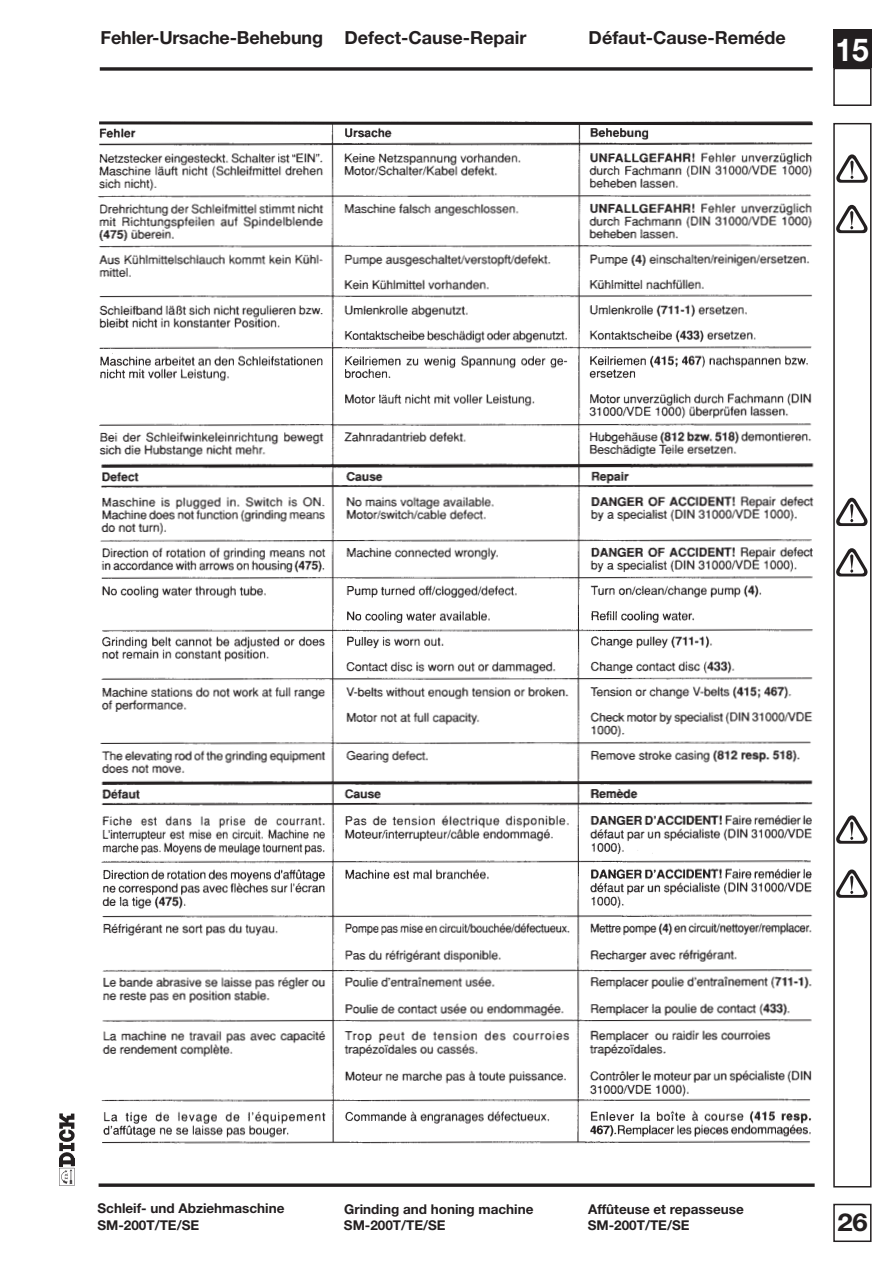
<style>
.page{position:relative;width:893px;height:1263px;background:#fff}
.page>*{position:absolute;margin:0;border:0;box-sizing:border-box;transform-origin:0 0}
.t1{font:700 31.65px "Helvetica Neue LT Std";color:#fff;scale:.95 1}
.t2{font:700 24.75px "Helvetica Neue LT Std";color:#231f20;scale:1.11 1}
.t3{font:700 18px "Helvetica Neue LT Std";color:#231f20}
.t4{font:700 13.5px/16.2px "Helvetica Neue LT Std";color:#231f20}
</style>
<div class="page">
<svg style="left:99px;top:1183px;width:716px;height:4px;background:#433f40"></svg>
<div style="left:833px;top:1204px;width:38px;height:38px;border:2px solid #231f20"></div>
<div style="left:833px;top:30px;width:38px;height:38px;background:#231f20"></div>
<div style="left:833px;top:68px;width:38px;height:38px;border:2px solid #231f20"></div>
<div style="left:833px;top:123px;width:38px;height:1064px;border:1px solid #231f20"></div>
<svg style="left:100px;top:67px;width:713px;height:4px;background:#423f40"></svg>
<svg style="left:59px;top:1113px;width:16px;height:73px"></svg>
<svg style="left:836px;top:154px;width:32px;height:29px"></svg>
<img style="left:97px;top:127px;width:717px;height:1017px">
<svg style="left:99px;top:121px;width:714px;height:6px"></svg>
<svg style="left:836px;top:205px;width:31px;height:28px"></svg>
<svg style="left:836px;top:498px;width:31px;height:28px"></svg>
<svg style="left:836px;top:548px;width:31px;height:28px"></svg>
<svg style="left:836px;top:815px;width:31px;height:29px"></svg>
<svg style="left:836px;top:869px;width:31px;height:29px"></svg>
<h3 class="t3" style="left:101px;top:26px;width:427px">Fehler-Ursache-Behebung Defect-Cause-Repair</h3>
<h3 class="t3" style="left:589px;top:26px;width:199px">Défaut-Cause-Reméde</h3>
<h1 class="t1" style="left:835px;top:30px;width:37px">15</h1>
<p class="t4" style="left:97px;top:1200px;width:189px">Schleif- und Abziehmaschine<br>SM-200T/TE/SE</p>
<p class="t4" style="left:344px;top:1200px;width:191px">Grinding and honing machine<br>SM-200T/TE/SE</p>
<p class="t4" style="left:588px;top:1200px;width:158px">Affûteuse et repasseuse<br>SM-200T/TE/SE</p>
<h2 class="t2" style="left:837px;top:1207px;width:29px">26</h2>
</div>
